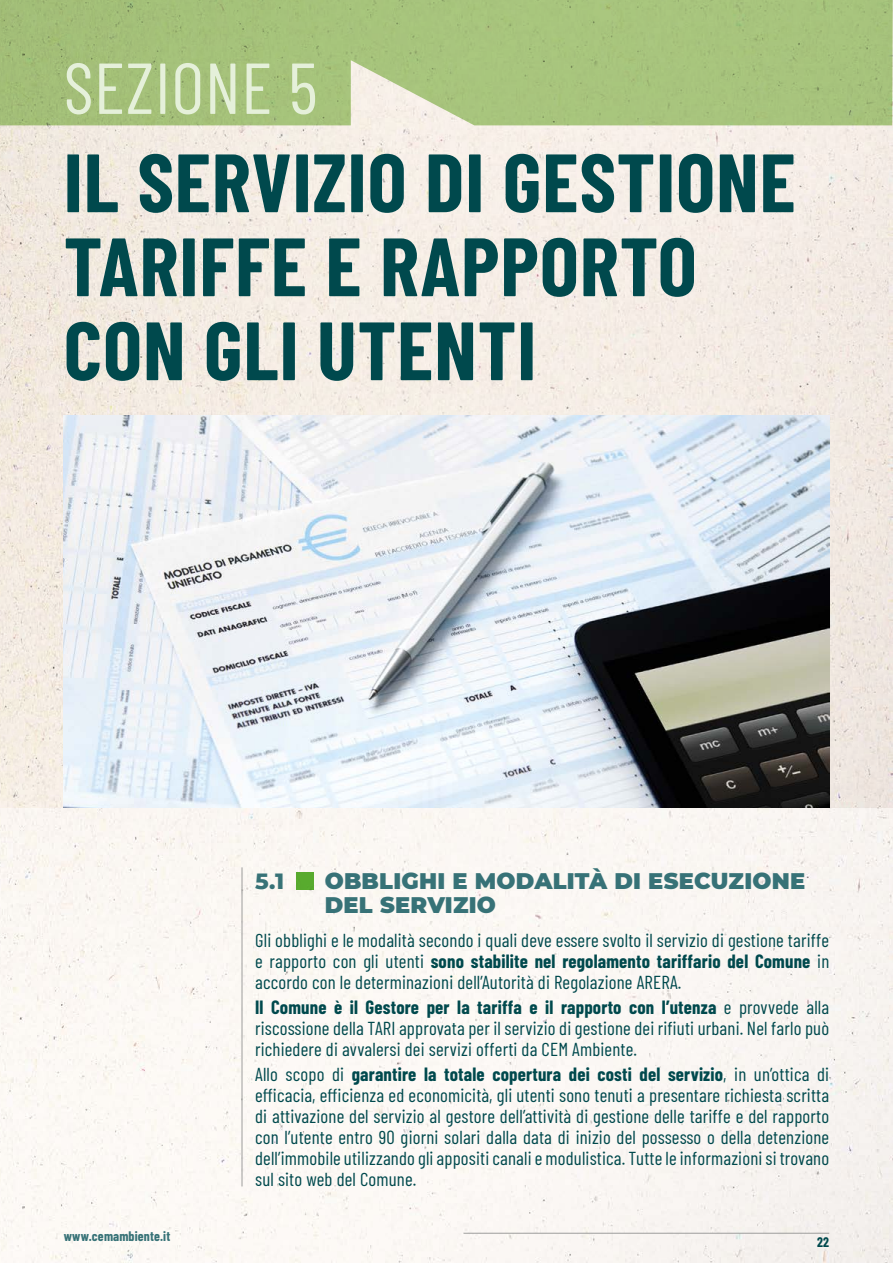
<style>
.page{position:relative;width:893px;height:1263px;background:#fff}
.page>*{position:absolute;margin:0;border:0;box-sizing:border-box;transform-origin:0 0}
.t1{font:700 82.5px/84px "Barlow Condensed";letter-spacing:.01em;color:#00494d}
.t2{font:72px "Barlow Condensed";letter-spacing:.01em;color:#e5f0da}
.t3{font:900 22.5px/24px "Montserrat";letter-spacing:.01em;color:#377277}
.t4{font:800 22.5px "Montserrat";color:#377277}
.t5{font:18.75px/21px "Barlow Condensed";letter-spacing:.01em;color:#00494d;text-align:justify}
.t6{font:700 13.5px "Barlow Condensed";letter-spacing:.01em;color:#377277}
.t7{font:700 13.5px "Barlow Condensed";color:#00494d}
.s1{font-weight:700}
</style>
<div class="page">
<div style="left:0;top:808px;width:893px;height:455px;background:#fbf7f3"></div>
<hr style="left:463px;top:1233px;width:366px;height:1px;background:#9d9d9c">
<img style="left:0;top:125px;width:893px;height:683px">
<svg style="left:0;top:0;width:893px;height:125px;background:#a8c37e"></svg>
<hr style="left:242px;top:867px;width:1px;height:319px;background:#9d9d9c">
<div style="left:296px;top:872px;width:17px;height:17px;background:#5ab031"></div>
<img style="left:64px;top:416px;width:765px;height:392px">
<h2 class="t2" style="left:64px;top:37px;width:255px">SEZIONE 5</h2>
<h1 class="t1" style="left:64px;top:136px;width:733px">IL SERVIZIO DI GESTIONE<br>TARIFFE E RAPPORTO<br>CON GLI UTENTI</h1>
<p class="t6" style="left:64px;top:1226px;width:108px">www.cemambiente.it</p>
<p class="t4" style="left:255px;top:865px;width:31px">5.1</p>
<p class="t3" style="left:325px;top:868px;width:482px">OBBLIGHI E MODALITÀ DI ESECUZIONE<br>DEL SERVIZIO</p>
<p class="t5" style="left:255px;top:928px;width:576px">Gli obblighi e le modalità secondo i quali deve essere svolto il servizio di gestione tariffe e rapporto con gli utenti <span class="s1">sono stabilite nel regolamento tariffario del Comune</span> in accordo con le determinazioni dell’Autorità di Regolazione ARERA.</p>
<p class="t5" style="left:255px;top:995px;width:576px"><span class="s1">Il Comune è il Gestore per la tariffa e il rapporto con l’utenza</span> e provvede alla riscossione della TARI approvata per il servizio di gestione dei rifiuti urbani. Nel farlo può richiedere di avvalersi dei servizi offerti da CEM Ambiente.</p>
<p class="t5" style="left:255px;top:1063px;width:576px">Allo scopo di <span class="s1">garantire la totale copertura dei costi del servizio</span>, in un’ottica di efficacia, efficienza ed economicità, gli utenti sono tenuti a presentare richiesta scritta di attivazione del servizio al gestore dell’attività di gestione delle tariffe e del rapporto con l’utente entro 90 giorni solari dalla data di inizio del possesso o della detenzione dell’immobile utilizzando gli appositi canali e modulistica. Tutte le informazioni si trovano sul sito web del Comune.</p>
<p class="t7" style="left:817px;top:1232px;width:13px">22</p>
</div>
